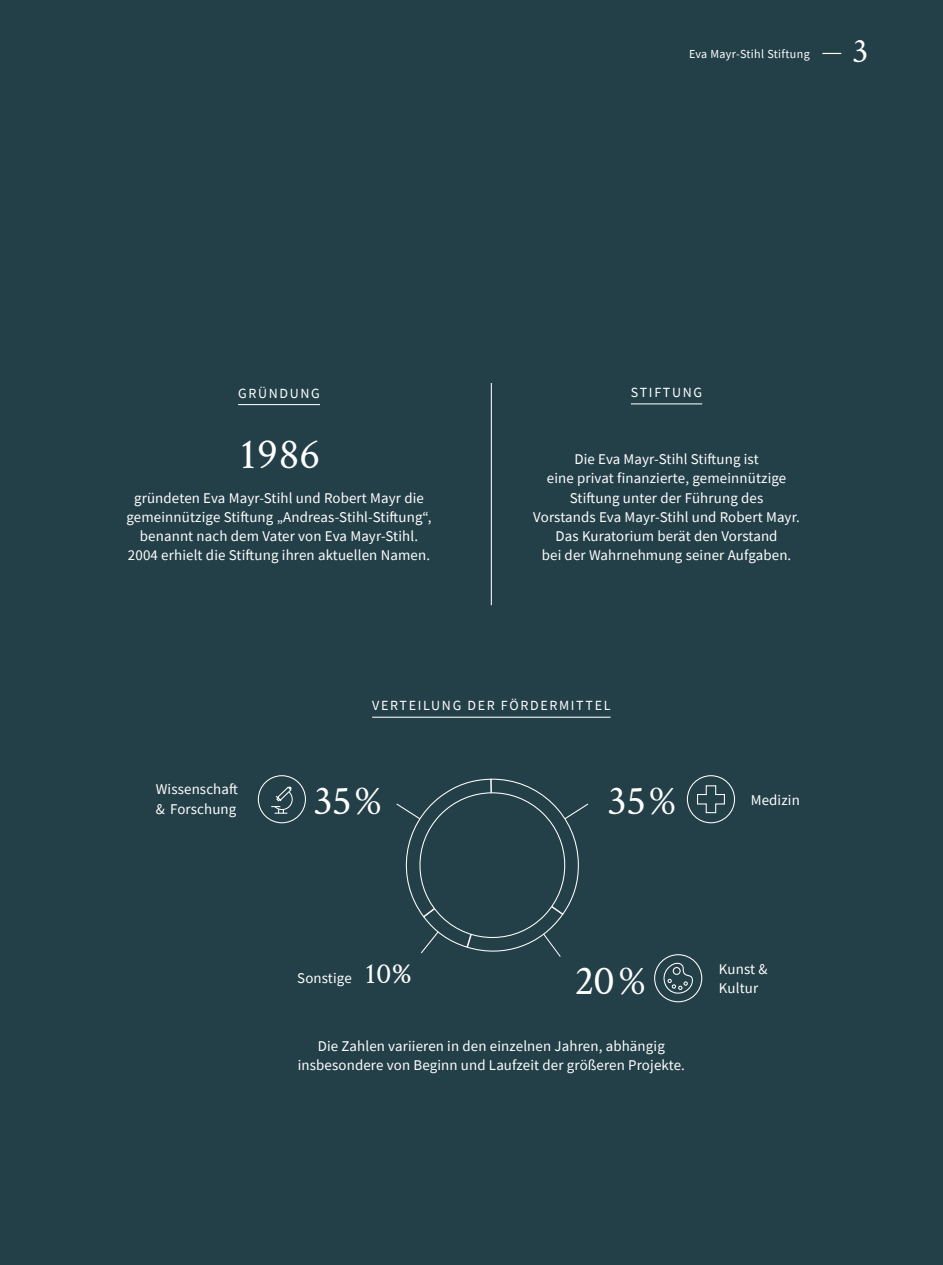
<style>
.page{position:relative;width:943px;height:1265px;background:#233f48}
.page>*{position:absolute;margin:0;border:0;box-sizing:border-box;transform-origin:0 0}
.t1{font:43.75px "Crimson Text";color:#fff}
.t2{font:42px "Crimson Text";color:#fff}
.t3{font:29.75px "Crimson Text";color:#fff}
.EMS_SourceSansPro_8{font:14.88px/19.2px "Source Sans Pro";letter-spacing:.01em;color:#fff;text-align:center}
.EMS_SourceSansPro_8-2{font:14px "Source Sans Pro";letter-spacing:.12em;color:#fff}
.t4{font:12.25px "Source Sans Pro";letter-spacing:.03em;color:#fff}
.s1{font-family:"Crimson Text";font-size:19.25px}
.s2{font-family:"Crimson Text";font-size:35px}
.s3{font-weight:600}
</style>
<div class="page">
<hr style="left:491px;top:383px;width:1px;height:222px;background:#fff">
<hr style="left:238px;top:404px;width:82px;height:1px;background:#fff">
<hr style="left:631px;top:403px;width:71px;height:1px;background:#fff">
<hr style="left:372px;top:717px;width:238px;height:1px;background:#fff">
<div style="left:258px;top:775px;width:48px;height:48px;border:1px solid #fff;border-radius:50%"></div>
<svg style="left:271px;top:786px;width:22px;height:28px"></svg>
<div style="left:687px;top:775px;width:48px;height:48px;border:1px solid #fff;border-radius:50%"></div>
<svg style="left:697px;top:785px;width:28px;height:29px"></svg>
<div style="left:654px;top:954px;width:48px;height:48px;border:1px solid #fff;border-radius:50%"></div>
<svg style="left:658px;top:960px;width:36px;height:35px"></svg>
<svg style="left:396px;top:778px;width:193px;height:179px"></svg>
<p class="t4" style="left:689px;top:46px;width:181px">Eva Mayr-Stihl Stiftung <span class="s1">―</span> <span class="s2">3</span></p>
<p class="EMS_SourceSansPro_8-2" style="left:238px;top:384px;width:83px">GRÜNDUNG</p>
<p class="t1" style="left:238px;top:425px;width:84px">1986</p>
<p class="EMS_SourceSansPro_8" style="left:126px;top:488px;width:306px">gründeten Eva Mayr-Stihl und Robert Mayr die gemeinnützige Stiftung „Andreas-Stihl-Stiftung“, benannt nach dem Vater von Eva Mayr-Stihl.<br>2004 erhielt die Stiftung ihren aktuellen Namen.</p>
<p class="EMS_SourceSansPro_8-2" style="left:631px;top:383px;width:73px">STIFTUNG</p>
<p class="EMS_SourceSansPro_8" style="left:533px;top:449px;width:268px">Die Eva Mayr-Stihl Stiftung ist<br>eine privat finanzierte, gemeinnützige Stiftung unter der Führung des<br>Vorstands Eva Mayr-Stihl und Robert Mayr.<br>Das Kuratorium berät den Vorstand<br>bei der Wahrnehmung seiner Aufgaben.</p>
<p class="EMS_SourceSansPro_8" style="left:156px;top:780px;width:84px;text-align:left">Wissenschaft &amp; Forschung</p>
<p class="EMS_SourceSansPro_8-2" style="left:372px;top:697px;width:240px">VERTEILUNG DER FÖRDERMITTEL</p>
<p class="t2" style="left:313px;top:772px;width:71px">35 %</p>
<p class="t2" style="left:607px;top:772px;width:71px">35 %</p>
<p class="EMS_SourceSansPro_8" style="left:750px;top:790px;width:51px">Medizin</p>
<p class="EMS_SourceSansPro_8" style="left:297px;top:968px;width:56px">Sonstige</p>
<p class="t3" style="left:363px;top:953px;width:49px">10 <span class="s3">%</span></p>
<p class="t2" style="left:574px;top:952px;width:73px">20 %</p>
<p class="EMS_SourceSansPro_8" style="left:719px;top:960px;width:50px;text-align:left">Kunst &amp;<br>Kultur</p>
<p class="EMS_SourceSansPro_8" style="left:298px;top:1036px;width:389px">Die Zahlen variieren in den einzelnen Jahren, abhängig insbesondere von Beginn und Laufzeit der größeren Projekte.</p>
</div>
